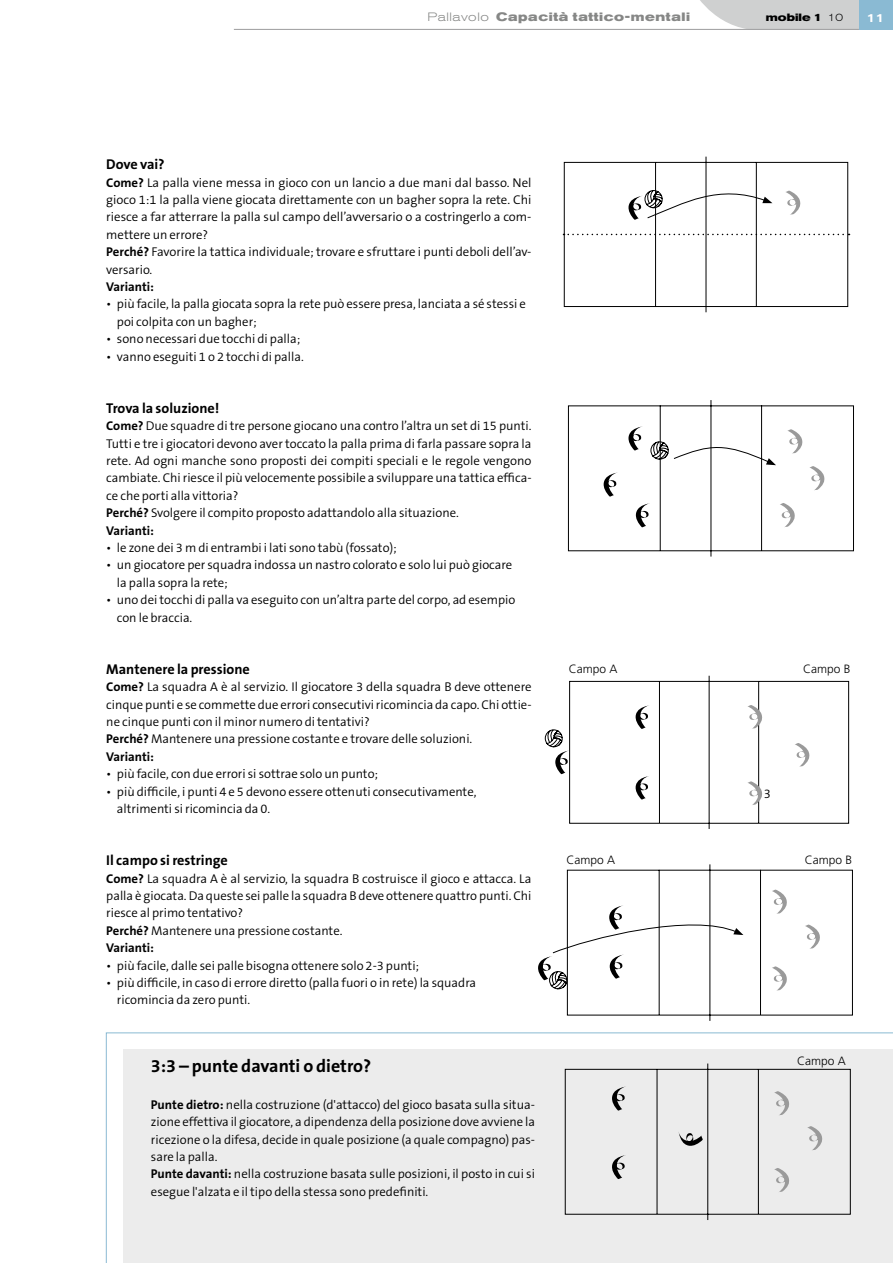
<style>
.page{position:relative;width:893px;height:1263px;background:#fff}
.page>*{position:absolute;margin:0;border:0;box-sizing:border-box;transform-origin:0 0}
.t1{font:700 18px "The Sans B7";color:#000}
.t2{font:700 14.25px "The Sans B7";color:#000}
.t3{font:300 12.75px/17.4px "The Sans B4";color:#000}
.t4{font:700 12.75px "The Sans B7";color:#000}
.t5{font:700 expanded 12px "Akzidenz Grotesk BE";letter-spacing:.05em;color:#868786}
.t6{font:300 12px "Frutiger LT";color:#000}
.t7{font:500 expanded 12px "Akzidenz Grotesk BE";color:#fff}
.t8{font:700 expanded 10.5px "Akzidenz Grotesk BE";color:#000}
.s1{font-weight:300}
.s2{font-family:"The Sans B7";font-weight:700}
</style>
<div class="page">
<svg style="left:691px;top:0;width:168px;height:29px"></svg>
<div style="left:859px;top:0;width:34px;height:30px;background:#8abad3"></div>
<svg style="left:106px;top:1032px;width:787px;height:231px;background:#ededee"></svg>
<hr style="left:234px;top:29px;width:625px;height:1px;background:#9c9c9d">
<div style="left:564px;top:1063px;width:287px;height:158px;background:#ececec"></div>
<svg style="left:611px;top:1086px;width:17px;height:25px"></svg>
<svg style="left:611px;top:1154px;width:17px;height:25px"></svg>
<svg style="left:678px;top:1130px;width:25px;height:17px"></svg>
<svg style="left:774px;top:1167px;width:16px;height:25px"></svg>
<svg style="left:774px;top:1091px;width:16px;height:24px"></svg>
<svg style="left:807px;top:1126px;width:16px;height:24px"></svg>
<svg style="left:563px;top:156px;width:286px;height:157px"></svg>
<svg style="left:568px;top:400px;width:286px;height:157px"></svg>
<svg style="left:635px;top:503px;width:17px;height:25px"></svg>
<svg style="left:627px;top:426px;width:17px;height:25px"></svg>
<svg style="left:603px;top:472px;width:17px;height:25px"></svg>
<svg style="left:779px;top:502px;width:17px;height:25px"></svg>
<svg style="left:809px;top:466px;width:17px;height:24px"></svg>
<svg style="left:787px;top:429px;width:17px;height:25px"></svg>
<svg style="left:650px;top:441px;width:126px;height:24px"></svg>
<svg style="left:545px;top:675px;width:304px;height:154px"></svg>
<svg style="left:567px;top:864px;width:286px;height:157px"></svg>
<svg style="left:772px;top:966px;width:16px;height:25px"></svg>
<svg style="left:772px;top:889px;width:16px;height:25px"></svg>
<svg style="left:805px;top:924px;width:16px;height:25px"></svg>
<svg style="left:538px;top:905px;width:205px;height:84px"></svg>
<p class="t5" style="left:427px;top:10px;width:264px"><span class="s1">Pallavolo</span> Capacità tattico-mentali</p>
<p class="t8" style="left:766px;top:11px;width:79px">mobile 1 <span class="s1">10</span></p>
<p class="t7" style="left:867px;top:10px;width:19px">11</p>
<p class="t2" style="left:106px;top:157px;width:60px">Dove vai?</p>
<p class="t3" style="left:106px;top:174px;width:427px"><span class="s2">Come?</span> La palla viene messa in gioco con un lancio a due mani dal basso. Nel gioco 1:1 la palla viene giocata direttamente con un bagher sopra la rete. Chi riesce a far atterrare la palla sul campo dell’avversario o a costringerlo a com&shy;mettere un errore?<br><span class="s2">Perché?</span> Favorire la tattica individuale; trovare e sfruttare i punti deboli dell’av&shy;versario.</p>
<p class="t4" style="left:106px;top:280px;width:49px">Varianti:</p>
<p class="t3" style="left:117px;top:296px;width:410px;text-indent:-11px">• più facile, la palla giocata sopra la rete può essere presa, lanciata a sé stessi e poi colpita con un bagher;</p>
<p class="t3" style="left:106px;top:331px;width:196px">• sono necessari due tocchi di palla;</p>
<p class="t3" style="left:106px;top:348px;width:199px">• vanno eseguiti 1 o 2 tocchi di palla.</p>
<p class="t2" style="left:106px;top:400px;width:115px">Trova la soluzione!</p>
<p class="t3" style="left:106px;top:418px;width:427px"><span class="s2">Come?</span> Due squadre di tre persone giocano una contro l’altra un set di 15 punti.<br>Tutti e tre i giocatori devono aver toccato la palla prima di farla passare sopra la rete. Ad ogni manche sono proposti dei compiti speciali e le regole vengono cambiate. Chi riesce il più velocemente possibile a sviluppare una tattica effica&shy;ce che porti alla vittoria?<br><span class="s2">Perché?</span> Svolgere il compito proposto adattandolo alla situazione.</p>
<p class="t4" style="left:106px;top:523px;width:49px">Varianti:</p>
<p class="t3" style="left:106px;top:540px;width:292px">• le zone dei 3 m di entrambi i lati sono tabù (fossato);</p>
<p class="t3" style="left:117px;top:557px;width:397px;text-indent:-11px">• un giocatore per squadra indossa un nastro colorato e solo lui può giocare la palla sopra la rete;</p>
<p class="t3" style="left:117px;top:592px;width:400px;text-indent:-11px">• uno dei tocchi di palla va eseguito con un’altra parte del corpo, ad esempio con le braccia.</p>
<p class="t2" style="left:106px;top:661px;width:145px">Mantenere la pressione</p>
<p class="t3" style="left:106px;top:679px;width:427px"><span class="s2">Come?</span> La squadra A è al servizio. Il giocatore 3 della squadra B deve ottenere cinque punti e se commette due errori consecutivi ricomincia da capo. Chi ottie&shy;ne cinque punti con il minor numero di tentativi?<br><span class="s2">Perché?</span> Mantenere una pressione costante e trovare delle soluzioni.</p>
<p class="t4" style="left:106px;top:750px;width:49px">Varianti:</p>
<p class="t3" style="left:106px;top:766px;width:273px">• più facile, con due errori si sottrae solo un punto;</p>
<p class="t3" style="left:117px;top:783px;width:361px;text-indent:-11px">• più difficile, i punti 4 e 5 devono essere ottenuti consecutivamente, altrimenti si ricomincia da 0.</p>
<p class="t2" style="left:106px;top:853px;width:123px">Il campo si restringe</p>
<p class="t3" style="left:106px;top:870px;width:427px"><span class="s2">Come?</span> La squadra A è al servizio, la squadra B costruisce il gioco e attacca. La palla è giocata. Da queste sei palle la squadra B deve ottenere quattro punti. Chi riesce al primo tentativo?<br><span class="s2">Perché?</span> Mantenere una pressione costante.</p>
<p class="t4" style="left:106px;top:941px;width:49px">Varianti:</p>
<p class="t3" style="left:106px;top:957px;width:314px">• più facile, dalle sei palle bisogna ottenere solo 2-3 punti;</p>
<p class="t3" style="left:117px;top:975px;width:361px;text-indent:-11px">• più difficile, in caso di errore diretto (palla fuori o in rete) la squadra ricomincia da zero punti.</p>
<h1 class="t1" style="left:151px;top:1056px;width:222px">3:3 – punte davanti o dietro?</h1>
<p class="t3" style="left:151px;top:1096px;width:386px"><span class="s2">Punte dietro:</span> nella costruzione (d'attacco) del gioco basata sulla situa&shy;zione effettiva il giocatore, a dipendenza della posizione dove avviene la ricezione o la difesa, decide in quale posizione (a quale compagno) pas&shy;sare la palla.<br><span class="s2">Punte davanti:</span> nella costruzione basata sulle posizioni, il posto in cui si esegue l'alzata e il tipo della stessa sono predefiniti.</p>
<p class="t6" style="left:569px;top:662px;width:50px">Campo A</p>
<p class="t6" style="left:803px;top:662px;width:49px">Campo B</p>
<p class="t3" style="left:764px;top:785px;width:9px">3</p>
<p class="t6" style="left:567px;top:853px;width:50px">Campo A</p>
<p class="t6" style="left:805px;top:853px;width:49px">Campo B</p>
<p class="t6" style="left:797px;top:1054px;width:50px">Campo A</p>
</div>
